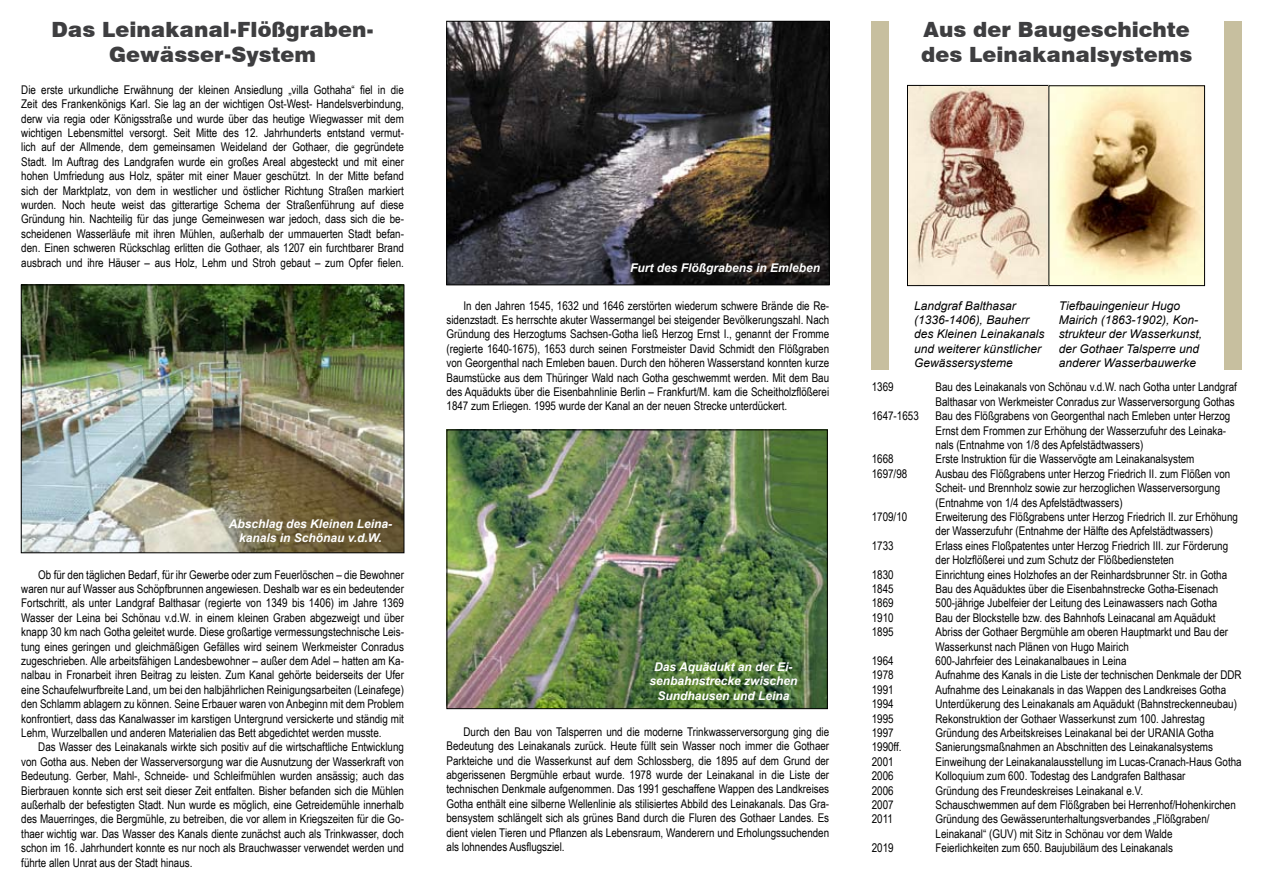
<style>
.page{position:relative;width:1263px;height:893px;background:#fff}
.page>*{position:absolute;margin:0;border:0;box-sizing:border-box;transform-origin:0 0}
.t1{font:900 21px/25.2px "Swiss 721 BT";color:#3e3e40;text-align:center}
.t2{font:12px/14.4px "Arial Narrow";color:#000}
.t3{font:italic 12px/14.4px "Arial";color:#000}
.t4{font:italic 700 12px/14.4px "Arial";color:#fff;text-align:center}
</style>
<div class="page">
<img style="left:23px;top:287px;width:379px;height:264px">
<div style="left:21px;top:285px;width:383px;height:268px;border:1px solid #000"></div>
<img style="left:448px;top:23px;width:380px;height:260px">
<div style="left:446px;top:21px;width:384px;height:264px;border:1px solid #000"></div>
<img style="left:448px;top:431px;width:378px;height:276px">
<div style="left:446px;top:429px;width:382px;height:280px;border:1px solid #000"></div>
<img style="left:909px;top:87px;width:294px;height:197px">
<div style="left:907px;top:85px;width:142px;height:201px;border:1px solid #000"></div>
<div style="left:1048px;top:85px;width:157px;height:201px;border:1px solid #000"></div>
<div style="left:872px;top:21px;width:17px;height:349px;background:#c7bf9f"></div>
<div style="left:1225px;top:21px;width:17px;height:349px;background:#c7bf9f"></div>
<h1 class="t1" style="left:51px;top:17px;width:324px">Das Leinakanal-Flößgraben-<br>Gewässer-System</h1>
<p class="t2" style="left:21px;top:82px;width:384px;text-align:justify">Die erste urkundliche Erwähnung der kleinen Ansiedlung „villa Gothaha“ fiel in die Zeit des Frankenkönigs Karl. Sie lag an der wichtigen Ost-West- Handelsverbindung, derw via regia oder Königsstraße und wurde über das heutige Wiegwasser mit dem wichtigen Lebensmittel versorgt. Seit Mitte des 12. Jahrhunderts entstand vermut&shy;lich auf der Allmende, dem gemeinsamen Weideland der Gothaer, die gegründete Stadt. Im Auftrag des Landgrafen wurde ein großes Areal abgesteckt und mit einer hohen Umfriedung aus Holz, später mit einer Mauer geschützt. In der Mitte befand sich der Marktplatz, von dem in westlicher und östlicher Richtung Straßen markiert wurden. Noch heute weist das gitterartige Schema der Straßenführung auf diese Gründung hin. Nachteilig für das junge Gemeinwesen war jedoch, dass sich die be&shy;scheidenen Wasserläufe mit ihren Mühlen, außerhalb der ummauerten Stadt befan&shy;den. Einen schweren Rückschlag erlitten die Gothaer, als 1207 ein furchtbarer Brand ausbrach und ihre Häuser – aus Holz, Lehm und Stroh gebaut – zum Opfer fielen.</p>
<p class="t4" style="left:229px;top:517px;width:165px">Abschlag des Kleinen Leina&shy;kanals in Schönau v.d.W.</p>
<p class="t2" style="left:21px;top:567px;width:384px;text-align:justify;text-indent:17px">Ob für den täglichen Bedarf, für ihr Gewerbe oder zum Feuerlöschen – die Bewohner waren nur auf Wasser aus Schöpfbrunnen angewiesen. Deshalb war es ein bedeutender Fortschritt, als unter Landgraf Balthasar (regierte von 1349 bis 1406) im Jahre 1369<br>Wasser der Leina bei Schönau v.d.W. in einem kleinen Graben abgezweigt und über knapp 30 km nach Gotha geleitet wurde. Diese großartige vermessungstechnische Leis&shy;tung eines geringen und gleichmäßigen Gefälles wird seinem Werkmeister Conradus zugeschrieben. Alle arbeitsfähigen Landesbewohner – außer dem Adel – hatten am Ka&shy;nalbau in Fronarbeit ihren Beitrag zu leisten. Zum Kanal gehörte beiderseits der Ufer eine Schaufelwurfbreite Land, um bei den halbjährlichen Reinigungsarbeiten (Leinafege) den Schlamm ablagern zu können. Seine Erbauer waren von Anbeginn mit dem Problem konfrontiert, dass das Kanalwasser im karstigen Untergrund versickerte und ständig mit Lehm, Wurzelballen und anderen Materialien das Bett abgedichtet werden musste.</p>
<p class="t2" style="left:21px;top:739px;width:384px;text-align:justify;text-indent:17px">Das Wasser des Leinakanals wirkte sich positiv auf die wirtschaftliche Entwicklung von Gotha aus. Neben der Wasserversorgung war die Ausnutzung der Wasserkraft von Bedeutung. Gerber, Mahl-, Schneide- und Schleifmühlen wurden ansässig; auch das Bierbrauen konnte sich erst seit dieser Zeit entfalten. Bisher befanden sich die Mühlen außerhalb der befestigten Stadt. Nun wurde es möglich, eine Getreidemühle innerhalb des Mauerringes, die Bergmühle, zu betreiben, die vor allem in Kriegszeiten für die Go&shy;thaer wichtig war. Das Wasser des Kanals diente zunächst auch als Trinkwasser, doch schon im 16. Jahrhundert konnte es nur noch als Brauchwasser verwendet werden und führte allen Unrat aus der Stadt hinaus.</p>
<p class="t4" style="left:630px;top:261px;width:192px">Furt des Flößgrabens in Emleben</p>
<p class="t2" style="left:446px;top:298px;width:384px;text-align:justify;text-indent:17px">In den Jahren 1545, 1632 und 1646 zerstörten wiederum schwere Brände die Re&shy;sidenzstadt. Es herrschte akuter Wassermangel bei steigender Bevölkerungszahl. Nach Gründung des Herzogtums Sachsen-Gotha ließ Herzog Ernst I., genannt der Fromme (regierte 1640-1675), 1653 durch seinen Forstmeister David Schmidt den Flößgraben von Georgenthal nach Emleben bauen. Durch den höheren Wasserstand konnten kurze Baumstücke aus dem Thüringer Wald nach Gotha geschwemmt werden. Mit dem Bau des Aquädukts über die Eisenbahnlinie Berlin – Frankfurt/M. kam die Scheitholzflößerei 1847 zum Erliegen. 1995 wurde der Kanal an der neuen Strecke unterdückert.</p>
<p class="t4" style="left:649px;top:660px;width:150px">Das Aquädukt an der Ei&shy;senbahnstrecke zwischen<br>Sundhausen und Leina</p>
<p class="t2" style="left:446px;top:724px;width:384px;text-align:justify;text-indent:17px">Durch den Bau von Talsperren und die moderne Trinkwasserversorgung ging die Bedeutung des Leinakanals zurück. Heute füllt sein Wasser noch immer die Gothaer Parkteiche und die Wasserkunst auf dem Schlossberg, die 1895 auf dem Grund der abgerissenen Bergmühle erbaut wurde. 1978 wurde der Leinakanal in die Liste der technischen Denkmale aufgenommen. Das 1991 geschaffene Wappen des Landkreises Gotha enthält eine silberne Wellenlinie als stilisiertes Abbild des Leinakanals. Das Gra&shy;bensystem schlängelt sich als grünes Band durch die Fluren des Gothaer Landes. Es dient vielen Tieren und Pflanzen als Lebensraum, Wanderern und Erholungssuchenden als lohnendes Ausflugsziel.</p>
<h1 class="t1" style="left:921px;top:17px;width:273px;text-align:left">Aus der Baugeschichte des Leinakanalsystems</h1>
<p class="t3" style="left:914px;top:298px;width:132px">Landgraf Balthasar (1336-1406), Bauherr des Kleinen Leinakanals und weiterer künstlicher<br>Gewässersysteme</p>
<p class="t3" style="left:1059px;top:298px;width:145px">Tiefbauingenieur Hugo<br>Mairich (1863-1902), Kon&shy;strukteur der Wasserkunst, der Gothaer Talsperre und anderer Wasserbauwerke</p>
<p class="t2" style="left:872px;top:380px;width:23px">1369</p>
<p class="t2" style="left:935px;top:380px;width:303px">Bau des Leinakanals von Schönau v.d.W. nach Gotha unter Landgraf<br>Balthasar von Werkmeister Conradus zur Wasserversorgung Gothas</p>
<p class="t2" style="left:872px;top:408px;width:49px">1647-1653</p>
<p class="t2" style="left:935px;top:408px;width:296px">Bau des Flößgrabens von Georgenthal nach Emleben unter Herzog<br>Ernst dem Frommen zur Erhöhung der Wasserzufuhr des Leinaka&shy;nals (Entnahme von 1/8 des Apfelstädtwassers)</p>
<p class="t2" style="left:872px;top:452px;width:23px">1668</p>
<p class="t2" style="left:935px;top:452px;width:260px">Erste Instruktion für die Wasservögte am Leinakanalsystem</p>
<p class="t2" style="left:872px;top:466px;width:37px">1697/98</p>
<p class="t2" style="left:935px;top:466px;width:296px">Ausbau des Flößgrabens unter Herzog Friedrich II. zum Flößen von<br>Scheit- und Brennholz sowie zur herzoglichen Wasserversorgung (Entnahme von 1/4 des Apfelstädtwassers)</p>
<p class="t2" style="left:872px;top:509px;width:37px">1709/10</p>
<p class="t2" style="left:935px;top:509px;width:304px">Erweiterung des Flößgrabens unter Herzog Friedrich II. zur Erhöhung der Wasserzufuhr (Entnahme der Hälfte des Apfelstädtwassers)</p>
<p class="t2" style="left:872px;top:538px;width:23px">1733</p>
<p class="t2" style="left:935px;top:538px;width:294px">Erlass eines Floßpatentes unter Herzog Friedrich III. zur Förderung der Holzflößerei und zum Schutz der Flößbediensteten</p>
<p class="t2" style="left:872px;top:567px;width:23px">1830</p>
<p class="t2" style="left:935px;top:567px;width:293px">Einrichtung eines Holzhofes an der Reinhardsbrunner Str. in Gotha</p>
<p class="t2" style="left:872px;top:581px;width:23px">1845</p>
<p class="t2" style="left:935px;top:581px;width:284px">Bau des Aquäduktes über die Eisenbahnstrecke Gotha-Eisenach</p>
<p class="t2" style="left:872px;top:596px;width:23px">1869</p>
<p class="t2" style="left:935px;top:596px;width:283px">500-jährige Jubelfeier der Leitung des Leinawassers nach Gotha</p>
<p class="t2" style="left:872px;top:610px;width:23px">1910</p>
<p class="t2" style="left:935px;top:610px;width:282px">Bau der Blockstelle bzw. des Bahnhofs Leinacanal am Aquädukt</p>
<p class="t2" style="left:872px;top:624px;width:23px">1895</p>
<p class="t2" style="left:935px;top:624px;width:294px">Abriss der Gothaer Bergmühle am oberen Hauptmarkt und Bau der<br>Wasserkunst nach Plänen von Hugo Mairich</p>
<p class="t2" style="left:872px;top:653px;width:23px">1964</p>
<p class="t2" style="left:935px;top:653px;width:192px">600-Jahrfeier des Leinakanalbaues in Leina</p>
<p class="t2" style="left:872px;top:668px;width:23px">1978</p>
<p class="t2" style="left:935px;top:668px;width:308px">Aufnahme des Kanals in die Liste der technischen Denkmale der DDR</p>
<p class="t2" style="left:872px;top:682px;width:23px">1991</p>
<p class="t2" style="left:935px;top:682px;width:292px">Aufnahme des Leinakanals in das Wappen des Landkreises Gotha</p>
<p class="t2" style="left:872px;top:696px;width:23px">1994</p>
<p class="t2" style="left:935px;top:696px;width:303px">Unterdükerung des Leinakanals am Aquädukt (Bahnstreckenneubau)</p>
<p class="t2" style="left:872px;top:711px;width:23px">1995</p>
<p class="t2" style="left:935px;top:711px;width:271px">Rekonstruktion der Gothaer Wasserkunst zum 100. Jahrestag</p>
<p class="t2" style="left:872px;top:725px;width:23px">1997</p>
<p class="t2" style="left:935px;top:725px;width:280px">Gründung des Arbeitskreises Leinakanal bei der URANIA Gotha</p>
<p class="t2" style="left:872px;top:740px;width:31px">1990ff.</p>
<p class="t2" style="left:935px;top:740px;width:279px">Sanierungsmaßnahmen an Abschnitten des Leinakanalsystems</p>
<p class="t2" style="left:872px;top:754px;width:23px">2001</p>
<p class="t2" style="left:935px;top:754px;width:308px">Einweihung der Leinakanalausstellung im Lucas-Cranach-Haus Gotha</p>
<p class="t2" style="left:872px;top:768px;width:23px">2006</p>
<p class="t2" style="left:935px;top:768px;width:251px">Kolloquium zum 600. Todestag des Landgrafen Balthasar</p>
<p class="t2" style="left:872px;top:783px;width:23px">2006</p>
<p class="t2" style="left:935px;top:783px;width:209px">Gründung des Freundeskreises Leinakanal e.V.</p>
<p class="t2" style="left:872px;top:797px;width:23px">2007</p>
<p class="t2" style="left:935px;top:797px;width:302px">Schauschwemmen auf dem Flößgraben bei Herrenhof/Hohenkirchen</p>
<p class="t2" style="left:872px;top:812px;width:23px">2011</p>
<p class="t2" style="left:935px;top:812px;width:276px">Gründung des Gewässerunterhaltungsverbandes „Flößgraben/<br>Leinakanal“ (GUV) mit Sitz in Schönau vor dem Walde</p>
<p class="t2" style="left:872px;top:840px;width:23px">2019</p>
<p class="t2" style="left:935px;top:840px;width:239px">Feierlichkeiten zum 650. Baujubiläum des Leinakanals</p>
</div>
